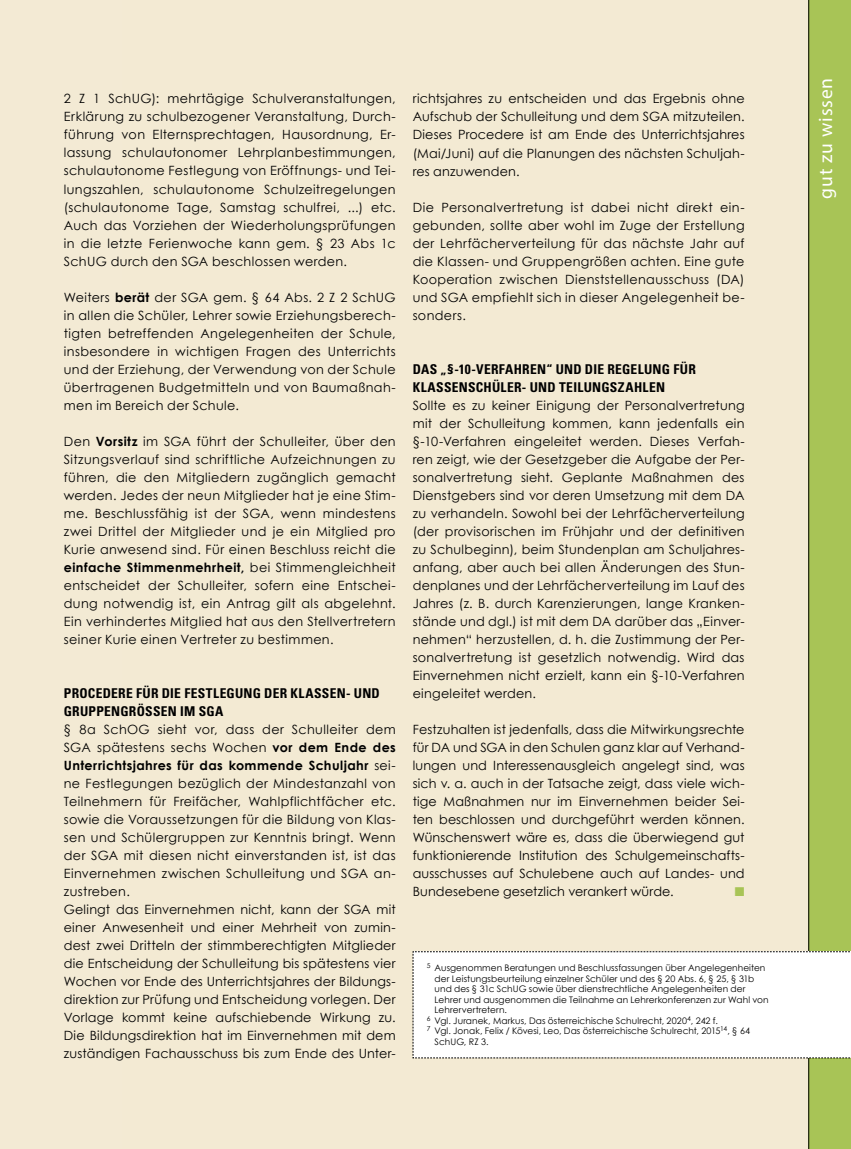
<style>
.page{position:relative;width:851px;height:1149px;background:#fff}
.page>*{position:absolute;margin:0;border:0;box-sizing:border-box;transform-origin:0 0}
.t1{font:19.5px "Myriad Pro";letter-spacing:.04em;color:#fff}
.t2{font:700 condensed 13.5px/18px "Univers";letter-spacing:.02em;color:#000}
.t3{font:12.75px/18px "Century Gothic";letter-spacing:.02em;color:#000;text-align:justify}
.t4{font:12.75px "Zapf Dingbats ITC";color:#a8c456}
.t5{font:9px "Century Gothic";letter-spacing:.005em;color:#000}
.s1{font-weight:700}
</style>
<div class="page">
<div style="left:0;top:0;width:850px;height:1148px;background:#f3ead3"></div>
<div style="left:808px;top:0;width:42px;height:1148px;background:#a8c456"></div>
<div style="left:412px;top:950px;width:438px;height:108px;background:#fff"></div>
<p class="t3" style="left:64px;top:90px;width:333px">2 Z 1 SchUG): mehrtägige Schulveranstaltungen, Erklärung zu schulbezogener Veranstaltung, Durch&shy;führung von Elternsprechtagen, Hausordnung, Er&shy;lassung schulautonomer Lehrplanbestimmungen, schulautonome Festlegung von Eröffnungs- und Tei&shy;lungszahlen, schulautonome Schulzeitregelungen (schulautonome Tage, Samstag schulfrei, ...) etc.<br>Auch das Vorziehen der Wiederholungsprüfungen in die letzte Ferienwoche kann gem. § 23 Abs 1c SchUG durch den SGA beschlossen werden.</p>
<p class="t3" style="left:64px;top:288px;width:333px">Weiters <span class="s1">berät</span> der SGA gem. § 64 Abs. 2 Z 2 SchUG in allen die Schüler, Lehrer sowie Erziehungsberech&shy;tigten betreffenden Angelegenheiten der Schule, insbesondere in wichtigen Fragen des Unterrichts und der Erziehung, der Verwendung von der Schule übertragenen Budgetmitteln und von Baumaßnah&shy;men im Bereich der Schule.</p>
<p class="t3" style="left:64px;top:432px;width:333px">Den <span class="s1">Vorsitz</span> im SGA führt der Schulleiter, über den Sitzungsverlauf sind schriftliche Aufzeichnungen zu führen, die den Mitgliedern zugänglich gemacht werden. Jedes der neun Mitglieder hat je eine Stim&shy;me. Beschlussfähig ist der SGA, wenn mindestens zwei Drittel der Mitglieder und je ein Mitglied pro Kurie anwesend sind. Für einen Beschluss reicht die <span class="s1">einfache Stimmenmehrheit,</span> bei Stimmengleichheit entscheidet der Schulleiter, sofern eine Entschei&shy;dung notwendig ist, ein Antrag gilt als abgelehnt.<br>Ein verhindertes Mitglied hat aus den Stellvertretern seiner Kurie einen Vertreter zu bestimmen.</p>
<p class="t2" style="left:64px;top:683px;width:317px">PROCEDERE FÜR DIE FESTLEGUNG DER KLASSEN- UND<br>GRUPPENGRÖSSEN IM SGA</p>
<p class="t3" style="left:64px;top:720px;width:333px;text-align:left">§ 8a SchOG sieht vor, dass der Schulleiter dem SGA spätestens sechs Wochen <span class="s1">vor dem Ende des Unterrichtsjahres für das kommende Schuljahr</span> sei&shy;ne Festlegungen bezüglich der Mindestanzahl von Teilnehmern für Freifächer, Wahlpflichtfächer etc. sowie die Voraussetzungen für die Bildung von Klas&shy;sen und Schülergruppen zur Kenntnis bringt. Wenn der SGA mit diesen nicht einverstanden ist, ist das Einvernehmen zwischen Schulleitung und SGA an&shy;zustreben.<br>Gelingt das Einvernehmen nicht, kann der SGA mit einer Anwesenheit und einer Mehrheit von zumin&shy;dest zwei Dritteln der stimmberechtigten Mitglieder die Entscheidung der Schulleitung bis spätestens vier Wochen vor Ende des Unterrichtsjahres der Bildungs&shy;direktion zur Prüfung und Entscheidung vorlegen. Der Vorlage kommt keine aufschiebende Wirkung zu.<br>Die Bildungsdirektion hat im Einvernehmen mit dem zuständigen Fachausschuss bis zum Ende des Unter-</p>
<p class="t3" style="left:412px;top:90px;width:333px">richtsjahres zu entscheiden und das Ergebnis ohne Aufschub der Schulleitung und dem SGA mitzuteilen.<br>Dieses Procedere ist am Ende des Unterrichtsjahres (Mai/Juni) auf die Planungen des nächsten Schuljah&shy;res anzuwenden.</p>
<p class="t3" style="left:412px;top:198px;width:333px">Die Personalvertretung ist dabei nicht direkt ein&shy;gebunden, sollte aber wohl im Zuge der Erstellung der Lehrfächerverteilung für das nächste Jahr auf die Klassen- und Gruppengrößen achten. Eine gute Kooperation zwischen Dienststellenausschuss (DA) und SGA empfiehlt sich in dieser Angelegenheit be&shy;sonders.</p>
<p class="t2" style="left:412px;top:359px;width:285px">DAS „§-10-VERFAHREN“ UND DIE REGELUNG FÜR<br>KLASSENSCHÜLER- UND TEILUNGSZAHLEN</p>
<p class="t3" style="left:412px;top:396px;width:333px">Sollte es zu keiner Einigung der Personalvertretung mit der Schulleitung kommen, kann jedenfalls ein §-10-Verfahren eingeleitet werden. Dieses Verfah&shy;ren zeigt, wie der Gesetzgeber die Aufgabe der Per&shy;sonalvertretung sieht. Geplante Maßnahmen des Dienstgebers sind vor deren Umsetzung mit dem DA zu verhandeln. Sowohl bei der Lehrfächerverteilung (der provisorischen im Frühjahr und der definitiven zu Schulbeginn), beim Stundenplan am Schuljahres&shy;anfang, aber auch bei allen Änderungen des Stun&shy;denplanes und der Lehrfächerverteilung im Lauf des Jahres (z. B. durch Karenzierungen, lange Kranken&shy;stände und dgl.) ist mit dem DA darüber das „Einver&shy;nehmen“ herzustellen, d. h. die Zustimmung der Per&shy;sonalvertretung ist gesetzlich notwendig. Wird das Einvernehmen nicht erzielt, kann ein §-10-Verfahren eingeleitet werden.</p>
<p class="t3" style="left:412px;top:720px;width:333px">Festzuhalten ist jedenfalls, dass die Mitwirkungsrechte für DA und SGA in den Schulen ganz klar auf Verhand&shy;lungen und Interessenausgleich angelegt sind, was sich v. a. auch in der Tatsache zeigt, dass viele wich&shy;tige Maßnahmen nur im Einvernehmen beider Sei&shy;ten beschlossen und durchgeführt werden können.<br>Wünschenswert wäre es, dass die überwiegend gut funktionierende Institution des Schulgemeinschafts&shy;ausschusses auf Schulebene auch auf Landes- und Bundesebene gesetzlich verankert würde.</p>
<p class="t4" style="left:734px;top:885px;width:11px">■</p>
<p class="t5" style="left:426px;top:962px;width:340px"><sup>5</sup> Ausgenommen Beratungen und Beschlussfassungen über Angelegenheiten</p>
<p class="t5" style="left:434px;top:972px;width:321px">der Leistungsbeurteilung einzelner Schüler und des § 20 Abs. 6, § 25, § 31b</p>
<p class="t5" style="left:434px;top:983px;width:312px">und des § 31c SchUG sowie über dienstrechtliche Angelegenheiten der</p>
<p class="t5" style="left:434px;top:993px;width:335px">Lehrer und ausgenommen die Teilnahme an Lehrerkonferenzen zur Wahl von</p>
<p class="t5" style="left:434px;top:1004px;width:74px">Lehrervertretern.</p>
<p class="t5" style="left:426px;top:1014px;width:292px"><sup>6</sup> Vgl. Juranek, Markus, Das österreichische Schulrecht, 2020<sup>4</sup>, 242 f.</p>
<p class="t5" style="left:426px;top:1025px;width:325px"><sup>7</sup> Vgl. Jonak, Felix / Kövesi, Leo, Das österreichische Schulrecht, 2015<sup>14</sup>, § 64</p>
<p class="t5" style="left:434px;top:1035px;width:55px">SchUG, RZ 3.</p>
<h1 class="t1" style="left:813px;top:199px;width:122px;rotate:-90deg">gut zu wissen</h1>
</div>
